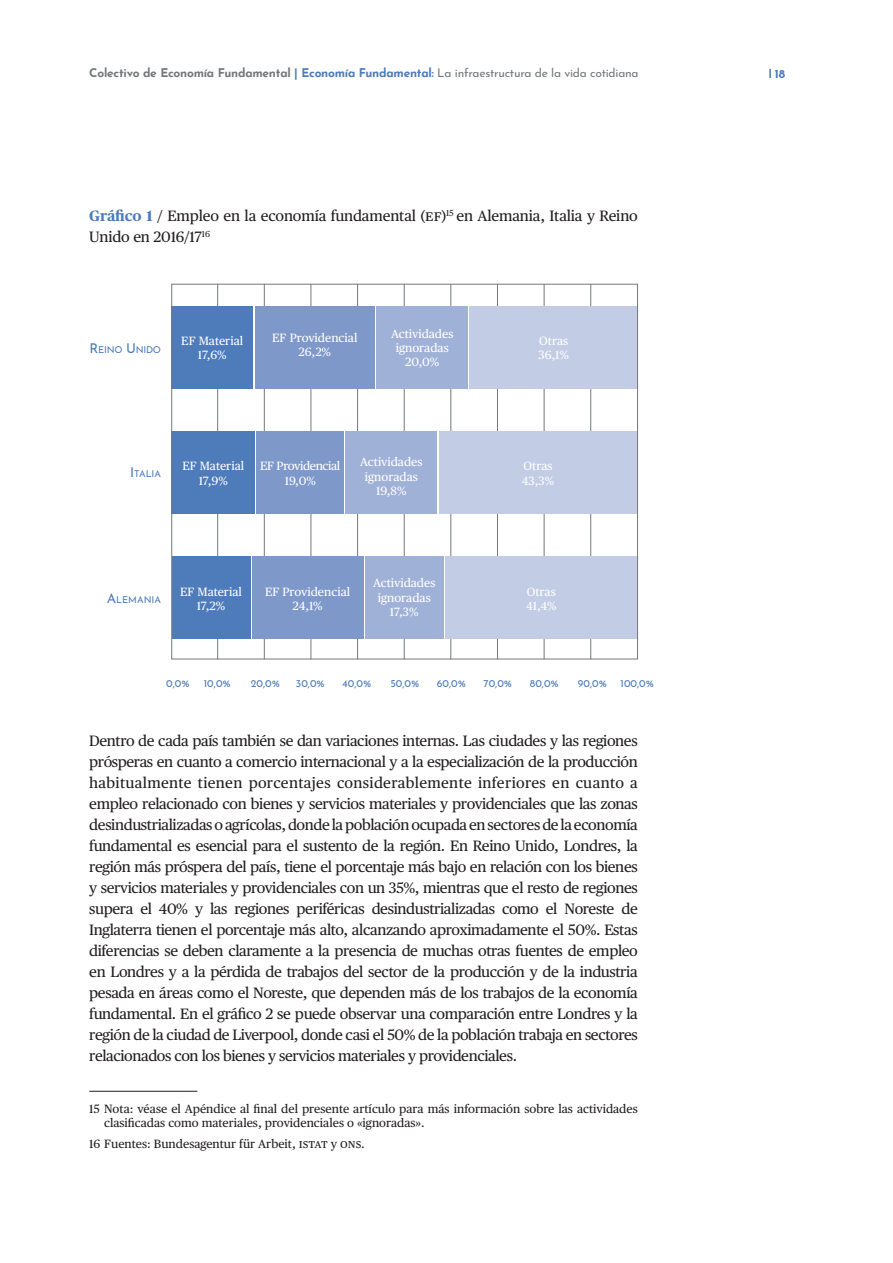
<style>
.page{position:relative;width:893px;height:1263px;background:#fff}
.page>*{position:absolute;margin:0;border:0;box-sizing:border-box;transform-origin:0 0}
.t1{font:15px/21px "Publico Text";letter-spacing:-.025em;color:#231f20}
.t2{font:12px/14.4px "Publico Text";letter-spacing:-.005em;color:#fff;text-align:center}
.t3{font:12px/14.4px "Publico Text";color:#231f20}
.t4{font:12px "Josefin Sans";letter-spacing:-.02em;color:#74787a}
.t5{font:700 12px "Josefin Sans";color:#4e7bba}
.t6{font:10.5px "Josefin Sans";color:#4e7bba}
.t7{font:9.45px "Josefin Sans";color:#4e7bba}
.t8{font:9.45px "Josefin Sans";letter-spacing:-.03em;color:#4e7bba}
.s1{font-weight:700}
.s2{font-weight:700;color:#4e7bba}
.s3{font-size:13.5px}
</style>
<div class="page">
<svg style="left:769px;top:69px;width:2px;height:9px"></svg>
<hr style="left:89px;top:1091px;width:108px;height:1px;background:#231f20">
<hr style="left:217px;top:284px;width:1px;height:375px;background:#74787a">
<hr style="left:264px;top:284px;width:1px;height:375px;background:#74787a">
<hr style="left:311px;top:284px;width:1px;height:375px;background:#74787a">
<hr style="left:357px;top:284px;width:1px;height:375px;background:#74787a">
<hr style="left:404px;top:284px;width:1px;height:375px;background:#74787a">
<hr style="left:451px;top:284px;width:1px;height:375px;background:#74787a">
<hr style="left:497px;top:284px;width:1px;height:375px;background:#74787a">
<hr style="left:544px;top:284px;width:1px;height:375px;background:#74787a">
<hr style="left:590px;top:284px;width:1px;height:375px;background:#74787a">
<div style="left:172px;top:306px;width:81px;height:82px;background:#4e7bba"></div>
<div style="left:255px;top:306px;width:120px;height:82px;background:#7f98ca"></div>
<div style="left:377px;top:306px;width:91px;height:82px;background:#a0b1d7"></div>
<div style="left:470px;top:306px;width:168px;height:82px;background:#c2cce5"></div>
<div style="left:172px;top:431px;width:83px;height:83px;background:#4e7bba"></div>
<div style="left:257px;top:431px;width:87px;height:83px;background:#7f98ca"></div>
<div style="left:346px;top:431px;width:91px;height:83px;background:#a0b1d7"></div>
<div style="left:439px;top:431px;width:198px;height:83px;background:#c2cce5"></div>
<div style="left:172px;top:556px;width:78px;height:82px;background:#4e7bba"></div>
<div style="left:252px;top:556px;width:111px;height:82px;background:#7f98ca"></div>
<div style="left:365px;top:556px;width:79px;height:82px;background:#a0b1d7"></div>
<div style="left:445px;top:556px;width:192px;height:82px;background:#c2cce5"></div>
<p class="t4" style="left:89px;top:63px;width:551px"><span class="s1">Colectivo de Economía Fundamental</span> <span class="s2">| Economía Fundamental:</span> La infraestructura de la vida cotidiana</p>
<p class="t5" style="left:775px;top:63px;width:12px">18</p>
<p class="t1" style="left:89px;top:204px;width:550px"><span class="s2">Gráfico 1</span> / Empleo en la economía fundamental (ef)<sup>15</sup> en Alemania, Italia y Reino<br>Unido en 2016/17<sup>16</sup></p>
<p class="t8" style="left:90px;top:342px;width:73px"><span class="s3">R</span>EINO <span class="s3">U</span>NIDO</p>
<p class="t2" style="left:181px;top:333px;width:63px">EF Material<br>17,6%</p>
<p class="t2" style="left:272px;top:330px;width:87px">EF Providencial<br>26,2%</p>
<p class="t2" style="left:391px;top:325px;width:64px">Actividades ignoradas<br>20,0%</p>
<p class="t2" style="left:539px;top:333px;width:32px;text-align:left">Otras<br>36,1%</p>
<p class="t7" style="left:130px;top:466px;width:33px"><span class="s3">I</span> TALIA</p>
<p class="t2" style="left:182px;top:458px;width:63px">EF Material<br>17,9%</p>
<p class="t2" style="left:260px;top:458px;width:82px">EF Providencial<br>19,0%</p>
<p class="t2" style="left:360px;top:454px;width:64px">Actividades ignoradas<br>19,8%</p>
<p class="t2" style="left:522px;top:458px;width:34px;text-align:left">Otras<br>43,3%</p>
<p class="t7" style="left:107px;top:591px;width:56px"><span class="s3">A</span>LEMANIA</p>
<p class="t2" style="left:180px;top:583px;width:63px">EF Material<br>17,2%</p>
<p class="t2" style="left:373px;top:575px;width:64px">Actividades ignoradas<br>17,3%</p>
<p class="t2" style="left:526px;top:583px;width:32px;text-align:left">Otras<br>41,4%</p>
<p class="t2" style="left:265px;top:583px;width:87px">EF Providencial<br>24,1%</p>
<p class="t6" style="left:166px;top:675px;width:25px">0,0%</p>
<p class="t6" style="left:204px;top:675px;width:28px">10,0%</p>
<p class="t6" style="left:251px;top:675px;width:31px">20,0%</p>
<p class="t6" style="left:296px;top:675px;width:30px">30,0%</p>
<p class="t6" style="left:342px;top:675px;width:31px">40,0%</p>
<p class="t6" style="left:390px;top:675px;width:30px">50,0%</p>
<p class="t6" style="left:437px;top:675px;width:31px">60,0%</p>
<p class="t6" style="left:484px;top:675px;width:30px">70,0%</p>
<p class="t6" style="left:530px;top:675px;width:30px">80,0%</p>
<p class="t6" style="left:578px;top:675px;width:31px">90,0%</p>
<p class="t6" style="left:621px;top:675px;width:35px">100,0%</p>
<p class="t1" style="left:89px;top:729px;width:550px;text-align:justify">Dentro de cada país también se dan variaciones internas. Las ciudades y las regiones prósperas en cuanto a comercio internacional y a la especialización de la producción habitualmente tienen porcentajes considerablemente inferiores en cuanto a empleo relacionado con bienes y servicios materiales y providenciales que las zonas desindustrializadas o agrícolas, donde la población ocupada en sectores de la economía fundamental es esencial para el sustento de la región. En Reino Unido, Londres, la región más próspera del país, tiene el porcentaje más bajo en relación con los bienes y servicios materiales y providenciales con un 35%, mientras que el resto de regiones supera el 40% y las regiones periféricas desindustrializadas como el Noreste de Inglaterra tienen el porcentaje más alto, alcanzando aproximadamente el 50%. Estas diferencias se deben claramente a la presencia de muchas otras fuentes de empleo en Londres y a la pérdida de trabajos del sector de la producción y de la industria pesada en áreas como el Noreste, que dependen más de los trabajos de la economía fundamental. En el gráfico 2 se puede observar una comparación entre Londres y la región de la ciudad de Liverpool, donde casi el 50% de la población trabaja en sectores relacionados con los bienes y servicios materiales y providenciales.</p>
<p class="t3" style="left:104px;top:1100px;width:535px;text-indent:-15px">15 Nota: véase el Apéndice al final del presente artículo para más información sobre las actividades clasificadas como materiales, providenciales o «ignoradas».</p>
<p class="t3" style="left:89px;top:1136px;width:277px">16 Fuentes: Bundesagentur für Arbeit, istat y ons.</p>
</div>
